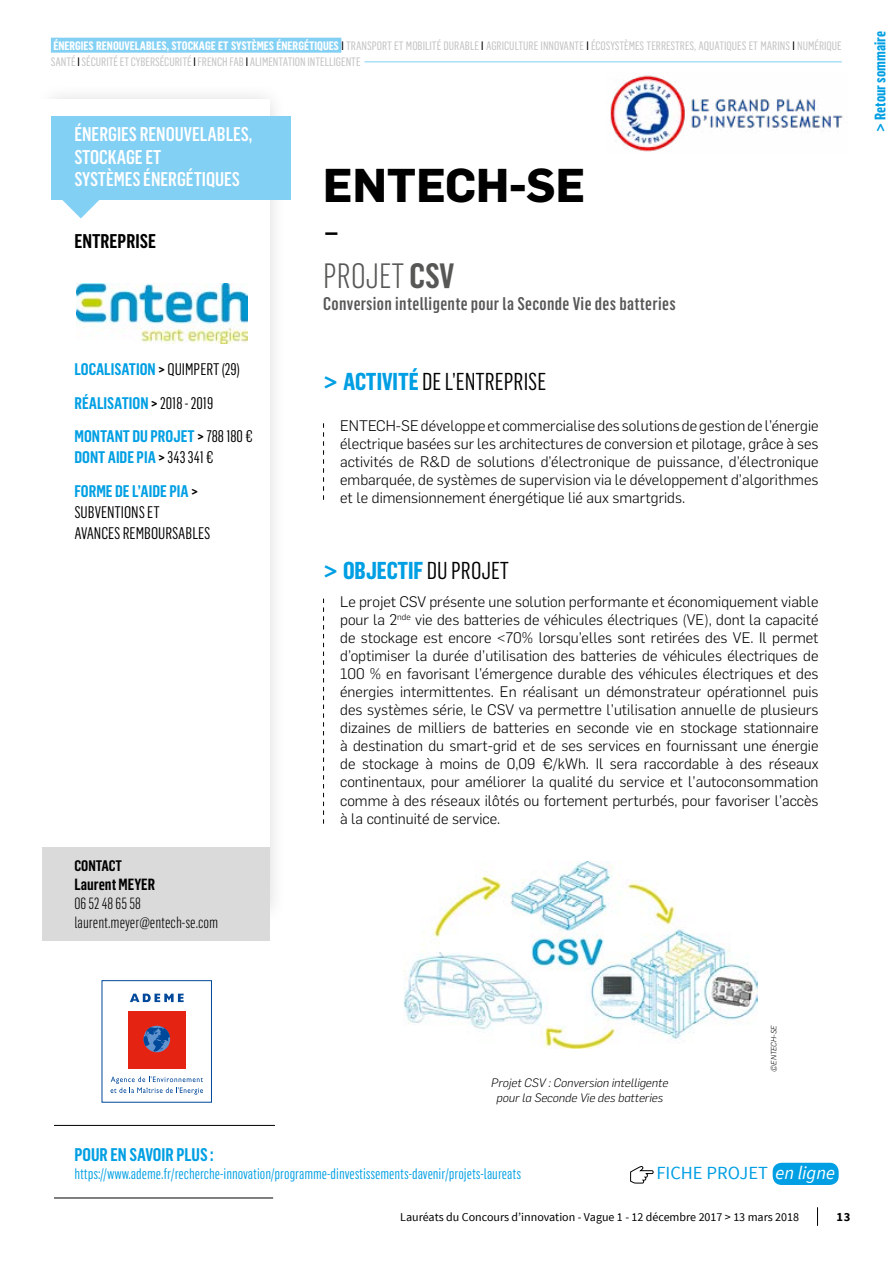
<style>
.page{position:relative;width:893px;height:1263px;background:#fff}
.page>*{position:absolute;margin:0;border:0;box-sizing:border-box;transform-origin:0 0}
.t1{font:300 47.1px "Flama";color:#000}
.t2{font:700 46.5px "Flama";color:#000}
.t3{font:300 34.5px "Flama Condensed";color:#575756}
.t4{font:24px "Flama Condensed";color:#000}
.t5{font:700 24px "Flama Condensed";color:#009fe3}
.t6{font:500 19.5px/22.5px "Flama Condensed";color:#fff}
.t7{font:600 19.5px "Flama Condensed";color:#000}
.t8{font:18.45px "Source Sans Pro";color:#009fe3}
.t9{font:500 18px "Flama Condensed";letter-spacing:.02em;color:#575756}
.t10{font:600 18px "Flama Condensed";color:#009fe3}
.t11{font:600 16.5px/33.8px "Flama Condensed";color:#009fe3}
.t12{font:16.5px/21px "Flama Condensed";color:#000}
.t13{font:300 15.9px/19px "Flama Condensed";color:#000}
.t14{font:600 15.9px "Flama Condensed";color:#000}
.t15{font:300 15px/18px "Flama";color:#000;text-align:justify}
.t16{font:15px "Flama Condensed";color:#009fe3}
.t17{font:700 15px "Flama Condensed";color:#009fe3}
.t18{font:600 15px "Flama Condensed";letter-spacing:-.005em;color:#000}
.t19{font:700 12.6px "Source Sans Pro";color:#000}
.t20{font:12px/16.5px "Flama Condensed Basic";color:#c6c6c6}
.t21{font:12px "Source Sans Pro";color:#000}
.t22{font:italic 300 12px/14.4px "Flama";color:#000;text-align:center}
.t23{font:italic 300 7.5px "Flama";color:#000}
.s1{font-family:"Flama Condensed";font-weight:700;color:#fff}
.s2{color:#000}
.s3{font-weight:400;color:#000}
.s4{font-weight:600}
.s5{font-family:"Flama";font-weight:700;color:#009fe3}
.s6{font-weight:700;color:#009fe3}
.s7{font-family:"Flama"}
.s8{font-style:italic;color:#fff}
</style>
<div class="page">
<svg style="left:817px;top:1207px;width:1px;height:19px"></svg>
<div style="left:33px;top:82px;width:255px;height:847px;background:#fbfbfb"></div>
<div style="left:0;top:100px;width:270px;height:1163px;background:#fff"></div>
<svg style="left:323px;top:423px;width:1px;height:77px"></svg>
<svg style="left:323px;top:599px;width:1px;height:225px"></svg>
<div style="left:773px;top:1163px;width:66px;height:22px;background:#009fe3;border-radius:9px"></div>
<svg style="left:630px;top:1166px;width:24px;height:18px"></svg>
<hr style="left:54px;top:1125px;width:221px;height:1px;background:#000">
<hr style="left:54px;top:1197px;width:219px;height:1px;background:#000">
<div style="left:51px;top:116px;width:239px;height:83px;background:#83d0f5"></div>
<div style="left:43px;top:848px;width:227px;height:93px;background:#dadada"></div>
<svg style="left:62px;top:199px;width:38px;height:19px"></svg>
<div style="left:102px;top:980px;width:110px;height:122px;border:1px solid #00489a"></div>
<div style="left:128px;top:1011px;width:58px;height:57px;background:#e42313"></div>
<svg style="left:144px;top:1026px;width:26px;height:26px"></svg>
<svg style="left:130px;top:994px;width:54px;height:8px"></svg>
<svg style="left:111px;top:1076px;width:92px;height:19px"></svg>
<img style="left:403px;top:861px;width:355px;height:187px">
<div style="left:51px;top:38px;width:290px;height:15px;background:#83d0f5"></div>
<hr style="left:364px;top:61px;width:478px;height:1px;background:#83d0f5">
<img style="left:77px;top:284px;width:170px;height:60px">
<img style="left:610px;top:75px;width:234px;height:77px">
<p class="t20" style="left:51px;top:37px;width:792px"><span class="s1">ÉNERGIES RENOUVELABLES, STOCKAGE ET SYSTÈMES ÉNERGÉTIQUES</span> <span class="s2">I</span> TRANSPORT ET MOBILITÉ DURABLE <span class="s2">I</span> AGRICULTURE INNOVANTE <span class="s2">I</span> ÉCOSYSTÈMES TERRESTRES, AQUATIQUES ET MARINS <span class="s2">I</span> NUMÉRIQUE<br>SANTÉ <span class="s2">I</span> SÉCURITÉ ET CYBERSÉCURITÉ <span class="s2">I</span> FRENCH FAB <span class="s2">I</span> ALIMENTATION INTELLIGENTE</p>
<h3 class="t6" style="left:74px;top:123px;width:179px">ÉNERGIES RENOUVELABLES,<br>STOCKAGE ET<br>SYSTÈMES ÉNERGÉTIQUES</h3>
<h3 class="t7" style="left:74px;top:228px;width:83px">ENTREPRISE</h3>
<p class="t11" style="left:74px;top:352px;width:180px">LOCALISATION <span class="s2">&gt;</span> <span class="s3">QUIMPERT (29)<br></span>RÉALISATION <span class="s2">&gt;</span> <span class="s3">2018 - 2019<br></span>MONTANT DU PROJET <span class="s2">&gt;</span> <span class="s3">788 180 €</span></p>
<p class="t11" style="left:74px;top:440px;width:141px">DONT AIDE PIA <span class="s2">&gt;</span> <span class="s3">343 341 €<br></span>FORME DE L’AIDE PIA <span class="s2">&gt;</span></p>
<p class="t12" style="left:74px;top:501px;width:137px">SUBVENTIONS ET<br>AVANCES REMBOURSABLES</p>
<p class="t18" style="left:74px;top:856px;width:49px">CONTACT</p>
<p class="t14" style="left:74px;top:874px;width:82px">Laurent MEYER</p>
<p class="t13" style="left:74px;top:893px;width:145px">06 52 48 65 58 laurent.meyer@entech-se.com</p>
<h2 class="t2" style="left:323px;top:152px;width:264px">ENTECH-SE</h2>
<h1 class="t1" style="left:323px;top:198px;width:18px">-</h1>
<h3 class="t3" style="left:323px;top:255px;width:133px">PROJET <span class="s4">CSV</span></h3>
<p class="t9" style="left:323px;top:292px;width:354px">Conversion intelligente pour la Seconde Vie des batteries</p>
<h3 class="t4" style="left:323px;top:367px;width:224px"><span class="s5">&gt;</span> <span class="s6">ACTIVITÉ</span> DE L’ENTREPRISE</h3>
<p class="t15" style="left:340px;top:415px;width:480px">ENTECH-SE développe et commercialise des solutions de gestion de l’énergie électrique basées sur les architectures de conversion et pilotage, grâce à ses activités de R&amp;D de solutions d’électronique de puissance, d’électronique embarquée, de systèmes de supervision via le développement d’algorithmes et le dimensionnement énergétique lié aux smartgrids.</p>
<h3 class="t5" style="left:323px;top:556px;width:187px"><span class="s7">&gt;</span> OBJECTIF <span class="s3">DU PROJET</span></h3>
<p class="t15" style="left:340px;top:592px;width:480px">Le projet CSV présente une solution performante et économiquement viable pour la 2<sup>nde</sup> vie des batteries de véhicules électriques (VE), dont la capacité de stockage est encore &lt;70% lorsqu’elles sont retirées des VE. Il permet d’optimiser la durée d’utilisation des batteries de véhicules électriques de 100 % en favorisant l’émergence durable des véhicules électriques et des énergies intermittentes. En réalisant un démonstrateur opérationnel puis des systèmes série, le CSV va permettre l’utilisation annuelle de plusieurs dizaines de milliers de batteries en seconde vie en stockage stationnaire à destination du smart-grid et de ses services en fournissant une énergie de stockage à moins de 0,09 €/kWh. Il sera raccordable à des réseaux continentaux, pour améliorer la qualité du service et l’autoconsommation comme à des réseaux ilôtés ou fortement perturbés, pour favoriser l’accès à la continuité de service.</p>
<p class="t17" style="left:871px;top:132px;width:103px;rotate:-90deg"><span class="s7">&gt;</span> Retour sommaire</p>
<p class="t22" style="left:491px;top:1075px;width:179px">Projet CSV : Conversion intelligente pour la Seconde Vie des batteries</p>
<p class="t23" style="left:769px;top:1071px;width:48px;rotate:-90deg">©ENTECH-SE</p>
<p class="t10" style="left:74px;top:1143px;width:141px">POUR EN SAVOIR PLUS :</p>
<p class="t16" style="left:74px;top:1164px;width:448px">https://www.ademe.fr/recherche-innovation/programme-dinvestissements-davenir/projets-laureats</p>
<p class="t8" style="left:656px;top:1161px;width:180px">FICHE PROJET <span class="s8">en ligne</span></p>
<p class="t21" style="left:400px;top:1209px;width:400px">Lauréats du Concours d’innovation - Vague 1 - 12 décembre 2017 &gt; 13 mars 2018</p>
<p class="t19" style="left:837px;top:1209px;width:15px">13</p>
</div>
